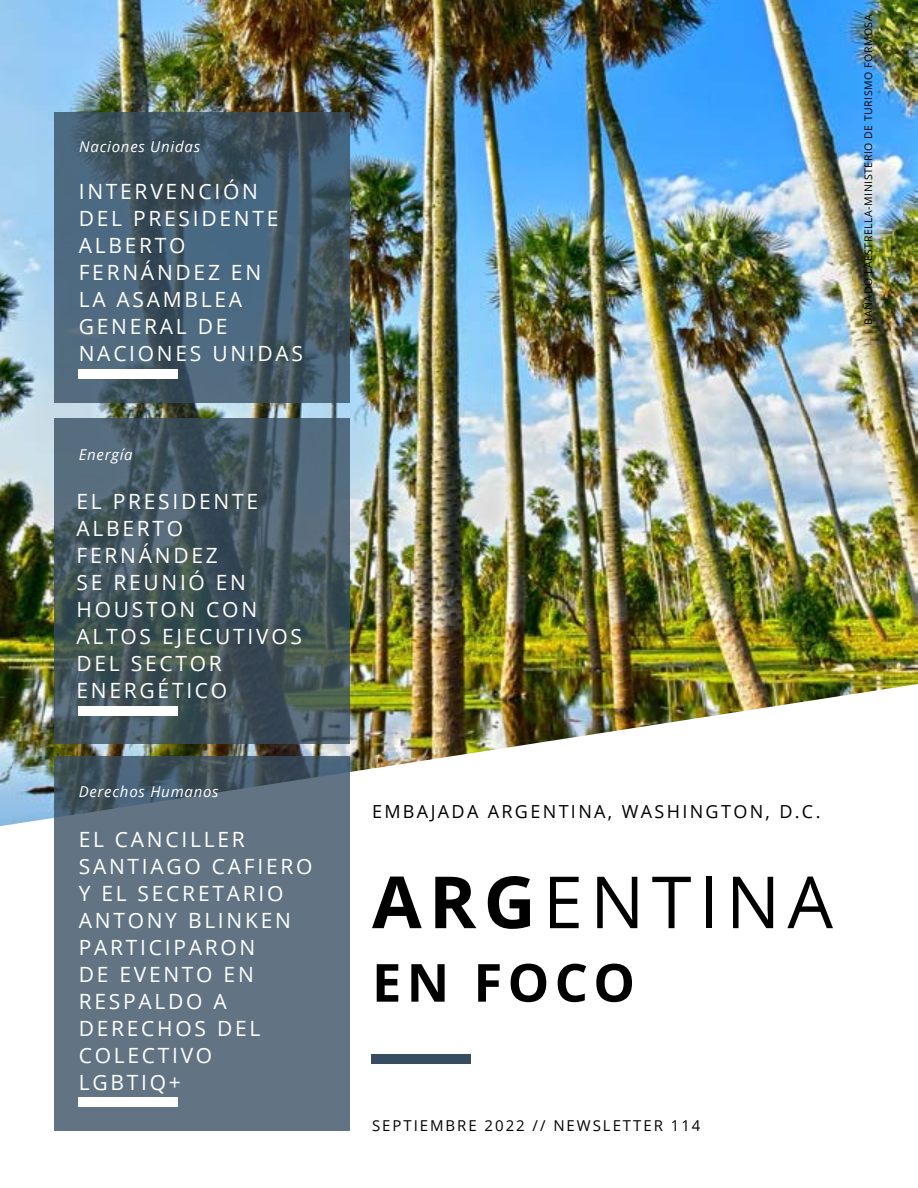
<style>
.page{position:relative;width:918px;height:1188px;background:#fff}
.page>*{position:absolute;margin:0;border:0;box-sizing:border-box;transform-origin:0 0}
.t1{font:72px "Open Sans";letter-spacing:.1em;color:#000}
.t2{font:700 52.5px "Open Sans";letter-spacing:.1em;color:#000}
.t3{font:21px/27px "Open Sans";letter-spacing:.13em;color:#fff}
.t4{font:18px "Open Sans";letter-spacing:.13em;color:#000}
.t5{font:italic 15px "Open Sans";letter-spacing:.05em;color:#fff}
.t6{font:15px "Open Sans";letter-spacing:.13em;color:#000}
.t7{font:10.5px "Open Sans";letter-spacing:.05em;color:#000}
.s1{font-weight:700}
</style>
<div class="page">
<img style="left:0;top:0;width:918px;height:826px">
<div style="left:372px;top:1055px;width:99px;height:9px;background:#364d61"></div>
<svg style="left:55px;top:756px;width:295px;height:375px;background:#5e7080"></svg>
<svg style="left:55px;top:418px;width:295px;height:325px;background:#44575f"></svg>
<svg style="left:55px;top:112px;width:295px;height:291px;background:#445c6d"></svg>
<div style="left:79px;top:1097px;width:99px;height:9px;background:#fff"></div>
<div style="left:79px;top:707px;width:99px;height:9px;background:#fff"></div>
<div style="left:79px;top:369px;width:99px;height:10px;background:#fff"></div>
<p class="t5" style="left:79px;top:136px;width:123px">Naciones Unidas</p>
<p class="t3" style="left:79px;top:177px;width:226px">INTERVENCIÓN<br>DEL PRESIDENTE<br>ALBERTO<br>FERNÁNDEZ EN<br>LA ASAMBLEA<br>GENERAL DE<br>NACIONES UNIDAS</p>
<p class="t5" style="left:79px;top:444px;width:55px">Energía</p>
<p class="t3" style="left:77px;top:487px;width:227px">EL PRESIDENTE<br>ALBERTO<br>FERNÁNDEZ<br>SE REUNIÓ EN<br>HOUSTON CON<br>ALTOS EJECUTIVOS<br>DEL SECTOR<br>ENERGÉTICO</p>
<p class="t5" style="left:79px;top:781px;width:141px">Derechos Humanos</p>
<p class="t3" style="left:79px;top:825px;width:235px">EL CANCILLER<br>SANTIAGO CAFIERO<br>Y EL SECRETARIO<br>ANTONY BLINKEN<br>PARTICIPARON<br>DE EVENTO EN<br>RESPALDO A<br>DERECHOS DEL<br>COLECTIVO<br>LGBTIQ+</p>
<p class="t7" style="left:861px;top:325px;width:311px;rotate:-90deg">BAÑADO LAESTRELLA-MINISTERIO DE TURISMO FORMOSA</p>
<p class="t4" style="left:372px;top:800px;width:450px">EMBAJADA ARGENTINA, WASHINGTON, D.C.</p>
<h1 class="t1" style="left:372px;top:853px;width:463px"><span class="s1">ARG</span>ENTINA</h1>
<h2 class="t2" style="left:372px;top:946px;width:265px">EN FOCO</h2>
<p class="t6" style="left:372px;top:1115px;width:330px">SEPTIEMBRE 2022 // NEWSLETTER 114</p>
</div>
